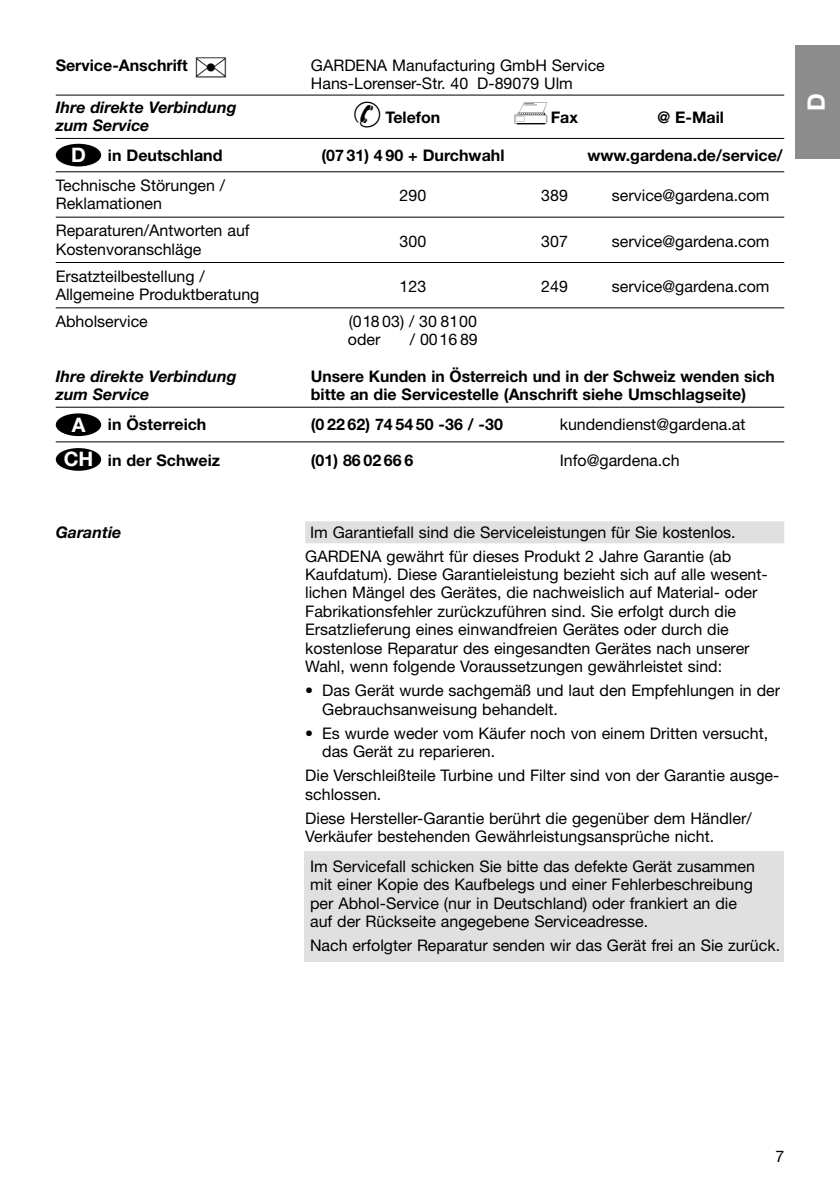
<style>
.page{position:relative;width:840px;height:1190px;background:#fff}
.page>*{position:absolute;margin:0;border:0;box-sizing:border-box;transform-origin:0 0}
.t1{font:36px "Computers";color:#000}
.t2{font:700 24px "Helvetica Neue";color:#fff}
.t3{font:700 20px "Helvetica Neue";color:#fff}
.t4{font:16px/18.4px "Helvetica Neue";color:#000}
.t5{font:700 16px "Helvetica Neue";color:#000}
.t6{font:italic 700 16px/18.4px "Helvetica Neue";color:#000}
</style>
<div class="page">
<div style="left:305px;top:851px;width:479px;height:111px;background:#e0e0e0"></div>
<div style="left:796px;top:45px;width:44px;height:113px;background:#8c8c8c"></div>
<div style="left:305px;top:521px;width:479px;height:22px;background:#e0e0e0"></div>
<hr style="left:56px;top:95px;width:728px;height:1px;background:#000">
<hr style="left:56px;top:138px;width:728px;height:1px;background:#000">
<hr style="left:56px;top:171px;width:728px;height:1px;background:#000">
<hr style="left:56px;top:217px;width:728px;height:1px;background:#000">
<hr style="left:56px;top:262px;width:728px;height:1px;background:#000">
<hr style="left:56px;top:307px;width:728px;height:1px;background:#000">
<hr style="left:56px;top:407px;width:728px;height:1px;background:#000">
<hr style="left:56px;top:441px;width:728px;height:1px;background:#000">
<div style="left:56px;top:144px;width:45px;height:22px;background:#000;border-radius:50%"></div>
<div style="left:56px;top:448px;width:45px;height:23px;background:#000;border-radius:50%"></div>
<div style="left:56px;top:413px;width:45px;height:23px;background:#000;border-radius:50%"></div>
<p class="t5" style="left:56px;top:59px;width:134px">Service-Anschrift</p>
<p class="t4" style="left:311px;top:57px;width:296px">GARDENA Manufacturing GmbH Service<br>Hans-Lorenser-Str. 40 D-89079 Ulm</p>
<p class="t6" style="left:56px;top:100px;width:182px">Ihre direkte Verbindung zum Service</p>
<p class="t5" style="left:385px;top:112px;width:57px">Telefon</p>
<p class="t5" style="left:551px;top:112px;width:29px">Fax</p>
<p class="t5" style="left:657px;top:112px;width:68px">@ E-Mail</p>
<p class="t5" style="left:108px;top:150px;width:116px">in Deutschland</p>
<p class="t5" style="left:321px;top:150px;width:185px">(07 31) 4 90 + Durchwahl</p>
<p class="t5" style="left:588px;top:150px;width:197px">www.gardena.de/service/</p>
<p class="t4" style="left:56px;top:178px;width:171px">Technische Störungen /<br>Reklamationen</p>
<p class="t4" style="left:400px;top:188px;width:28px">290</p>
<p class="t4" style="left:541px;top:188px;width:28px">389</p>
<p class="t4" style="left:612px;top:188px;width:159px">service@gardena.com</p>
<p class="t4" style="left:56px;top:223px;width:195px">Reparaturen/Antworten auf<br>Kostenvoranschläge</p>
<p class="t4" style="left:400px;top:233px;width:28px">300</p>
<p class="t4" style="left:541px;top:233px;width:28px">307</p>
<p class="t4" style="left:612px;top:233px;width:159px">service@gardena.com</p>
<p class="t4" style="left:56px;top:268px;width:205px">Ersatzteilbestellung /<br>Allgemeine Produktberatung</p>
<p class="t4" style="left:400px;top:279px;width:28px">123</p>
<p class="t4" style="left:541px;top:279px;width:28px">249</p>
<p class="t4" style="left:612px;top:279px;width:159px">service@gardena.com</p>
<p class="t4" style="left:56px;top:314px;width:94px">Abholservice</p>
<p class="t4" style="left:348px;top:314px;width:131px">(018 03) / 30 8100 oder</p>
<h1 class="t1" style="left:513px;top:92px;width:38px">6</h1>
<p class="t3" style="left:71px;top:148px;width:16px">D</p>
<p class="t4" style="left:410px;top:332px;width:70px">/ 0016 89</p>
<p class="t6" style="left:56px;top:369px;width:182px">Ihre direkte Verbindung</p>
<p class="t5" style="left:311px;top:371px;width:466px">Unsere Kunden in Österreich und in der Schweiz wenden sich</p>
<p class="t6" style="left:56px;top:387px;width:95px">zum Service</p>
<p class="t5" style="left:311px;top:389px;width:437px">bitte an die Servicestelle (Anschrift siehe Umschlagseite)</p>
<p class="t5" style="left:108px;top:419px;width:100px">in Österreich</p>
<p class="t5" style="left:311px;top:419px;width:194px">(0 22 62) 74 54 50 -36 / -30</p>
<p class="t4" style="left:560px;top:417px;width:187px">kundendienst@gardena.at</p>
<p class="t5" style="left:108px;top:454px;width:114px">in der Schweiz</p>
<p class="t5" style="left:311px;top:454px;width:104px">(01) 86 02 66 6</p>
<p class="t4" style="left:560px;top:452px;width:122px">Info@gardena.ch</p>
<p class="t3" style="left:72px;top:417px;width:15px">A</p>
<p class="t3" style="left:64px;top:452px;width:31px">CH</p>
<p class="t6" style="left:56px;top:524px;width:67px">Garantie</p>
<p class="t4" style="left:305px;top:522px;width:432px;line-height:24px;text-align:center">Im Garantiefall sind die Serviceleistungen für Sie kostenlos.<br>GARDENA gewährt für dieses Produkt 2 Jahre Garantie (ab</p>
<p class="t4" style="left:305px;top:567px;width:464px">Kaufdatum). Diese Garantieleistung bezieht sich auf alle wesent&shy;lichen Mängel des Gerätes, die nachweislich auf Material- oder Fabrikationsfehler zurückzuführen sind. Sie erfolgt durch die Ersatzlieferung eines einwandfreien Gerätes oder durch die kostenlose Reparatur des eingesandten Gerätes nach unserer Wahl, wenn folgende Voraussetzungen gewährleistet sind:</p>
<p class="t4" style="left:322px;top:683px;width:459px;text-indent:-17px">• Das Gerät wurde sachgemäß und laut den Empfehlungen in der<br>Gebrauchsanweisung behandelt.</p>
<p class="t4" style="left:322px;top:725px;width:448px;text-indent:-17px">• Es wurde weder vom Käufer noch von einem Dritten versucht, das Gerät zu reparieren.</p>
<p class="t4" style="left:305px;top:768px;width:476px">Die Verschleißteile Turbine und Filter sind von der Garantie ausge&shy;schlossen.</p>
<p class="t4" style="left:305px;top:810px;width:448px">Diese Hersteller-Garantie berührt die gegenüber dem Händler/<br>Verkäufer bestehenden Gewährleistungsansprüche nicht.</p>
<p class="t4" style="left:310px;top:858px;width:447px">Im Servicefall schicken Sie bitte das defekte Gerät zusammen mit einer Kopie des Kaufbelegs und einer Fehlerbeschreibung per Abhol-Service (nur in Deutschland) oder frankiert an die auf der Rückseite angegebene Serviceadresse.</p>
<p class="t4" style="left:310px;top:938px;width:472px">Nach erfolgter Reparatur senden wir das Gerät frei an Sie zurück.</p>
<h2 class="t2" style="left:808px;top:111px;width:19px;rotate:-90deg">D</h2>
<p class="t4" style="left:775px;top:1149px;width:10px">7</p>
</div>
